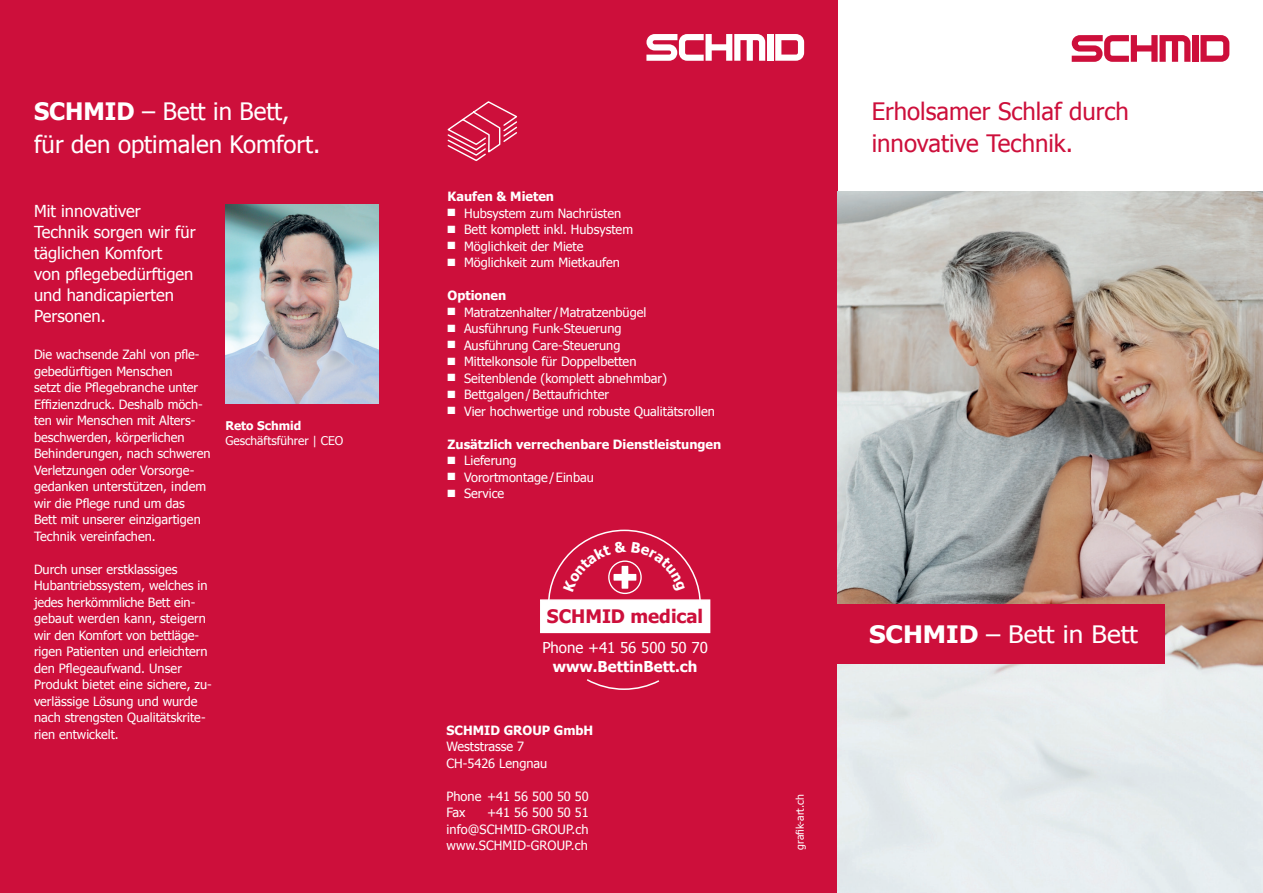
<style>
.page{position:relative;width:1263px;height:893px;background:#fff}
.page>*{position:absolute;margin:0;border:0;box-sizing:border-box;transform-origin:0 0}
.t1{font:24px/33px "Tahoma";color:#fff}
.t2{font:24px/31.5px "Tahoma";color:#cd0f3b}
.t3{font:24px "Tahoma";color:#fff;scale:1.09 1}
.t4{font:700 18.6px "Tahoma";color:#cd0f3b}
.t5{font:16.5px/21px "Tahoma";color:#fff}
.t6{font:15px "Tahoma";color:#fff}
.t7{font:700 15px "Tahoma";color:#fff}
.t8{font:12.75px/16.5px "Tahoma";color:#fff}
.t9{font:700 12.75px "Tahoma";color:#fff}
.t10{font:12px "Tahoma";color:#fff}
.t11{font:700 12px "Tahoma";color:#fff}
.t12{font:10.5px "Tahoma";color:#fff}
.s1{font-weight:700}
</style>
<div class="page">
<div style="left:0;top:0;width:838px;height:893px;background:#cd0f3b"></div>
<img style="left:838px;top:191px;width:425px;height:702px">
<svg style="left:1072px;top:35px;width:118px;height:27px"></svg>
<div style="left:1192px;top:35px;width:6px;height:27px;background:#cd0f3b"></div>
<svg style="left:1200px;top:35px;width:29px;height:27px"></svg>
<svg style="left:646px;top:34px;width:119px;height:27px"></svg>
<div style="left:767px;top:34px;width:6px;height:27px;background:#fff"></div>
<svg style="left:775px;top:34px;width:29px;height:27px"></svg>
<img style="left:225px;top:204px;width:153px;height:200px">
<svg style="left:447px;top:101px;width:71px;height:60px"></svg>
<div style="left:837px;top:604px;width:328px;height:60px;background:#cd0f3b"></div>
<div style="left:540px;top:599px;width:170px;height:34px;background:#fff"></div>
<svg style="left:586px;top:679px;width:74px;height:11px"></svg>
<svg style="left:547px;top:529px;width:155px;height:73px"></svg>
<h1 class="t1" style="left:34px;top:94px;width:288px"><span class="s1">SCHMID</span> – Bett in Bett, für den optimalen Komfort.</h1>
<h1 class="t2" style="left:872px;top:95px;width:258px">Erholsamer Schlaf durch innovative Technik.</h1>
<p class="t9" style="left:448px;top:188px;width:108px">Kaufen &amp; Mieten</p>
<p class="t8" style="left:448px;top:204px;width:175px">■ Hubsystem zum Nachrüsten</p>
<p class="t8" style="left:448px;top:221px;width:187px">■ Bett komplett inkl. Hubsystem</p>
<p class="t8" style="left:448px;top:237px;width:138px">■ Möglichkeit der Miete</p>
<p class="t8" style="left:448px;top:254px;width:174px">■ Möglichkeit zum Mietkaufen</p>
<p class="t9" style="left:448px;top:287px;width:60px">Optionen</p>
<p class="t8" style="left:448px;top:303px;width:200px">■ Matratzenhalter/Matratzenbügel</p>
<p class="t8" style="left:448px;top:320px;width:175px">■ Ausführung Funk-Steuerung</p>
<p class="t8" style="left:448px;top:336px;width:174px">■ Ausführung Care-Steuerung</p>
<p class="t8" style="left:448px;top:353px;width:190px">■ Mittelkonsole für Doppelbetten</p>
<p class="t8" style="left:448px;top:369px;width:221px">■ Seitenblende (komplett abnehmbar)</p>
<p class="t8" style="left:448px;top:386px;width:163px">■ Bettgalgen/Bettaufrichter</p>
<p class="t8" style="left:448px;top:402px;width:269px">■ Vier hochwertige und robuste Qualitätsrollen</p>
<p class="t9" style="left:448px;top:435px;width:275px">Zusätzlich verrechenbare Dienstleistungen</p>
<p class="t8" style="left:448px;top:452px;width:70px">■ Lieferung</p>
<p class="t8" style="left:448px;top:468px;width:148px">■ Vorortmontage/Einbau</p>
<p class="t8" style="left:448px;top:485px;width:58px">■ Service</p>
<p class="t5" style="left:34px;top:199px;width:163px">Mit innovativer<br>Technik sorgen wir für täglichen Komfort<br>von pflegebedürftigen und handicapierten<br>Personen.</p>
<p class="t8" style="left:34px;top:346px;width:178px">Die wachsende Zahl von pfle&shy;gebedürftigen Menschen<br>setzt die Pflegebranche unter<br>Effizienzdruck. Deshalb möch&shy;ten wir Menschen mit Alters&shy;beschwerden, körperlichen<br>Behinderungen, nach schweren<br>Verletzungen oder Vorsorge&shy;gedanken unterstützen, indem wir die Pflege rund um das<br>Bett mit unserer einzigartigen<br>Technik vereinfachen.</p>
<p class="t8" style="left:34px;top:560px;width:179px">Durch unser erstklassiges<br>Hubantriebssystem, welches in jedes herkömmliche Bett ein&shy;gebaut werden kann, steigern wir den Komfort von bettläge&shy;rigen Patienten und erleichtern den Pflegeaufwand. Unser<br>Produkt bietet eine sichere, zu&shy;verlässige Lösung und wurde nach strengsten Qualitätskrite&shy;rien entwickelt.</p>
<p class="t11" style="left:225px;top:417px;width:77px">Reto Schmid</p>
<p class="t10" style="left:225px;top:432px;width:120px">Geschäftsführer | CEO</p>
<h2 class="t4" style="left:547px;top:603px;width:158px">SCHMID medical</h2>
<p class="t6" style="left:542px;top:637px;width:167px">Phone +41 56 500 50 70</p>
<p class="t7" style="left:553px;top:656px;width:146px">www.BettinBett.ch</p>
<h1 class="t3" style="left:869px;top:619px;width:248px"><span class="s1">SCHMID</span> – Bett in Bett</h1>
<p class="t9" style="left:446px;top:721px;width:148px">SCHMID GROUP GmbH</p>
<p class="t8" style="left:446px;top:738px;width:102px">Weststrasse 7<br>CH-5426 Lengnau</p>
<p class="t8" style="left:446px;top:787px;width:144px">Phone +41 56 500 50 50<br>Fax</p>
<p class="t12" style="left:793px;top:850px;width:57px;rotate:-90deg">grafik-art.ch</p>
<p class="t8" style="left:446px;top:804px;width:144px;text-align:justify;text-indent:40px">+41 56 500 50 51 info@SCHMID-GROUP.ch www.SCHMID-GROUP.ch</p>
</div>
